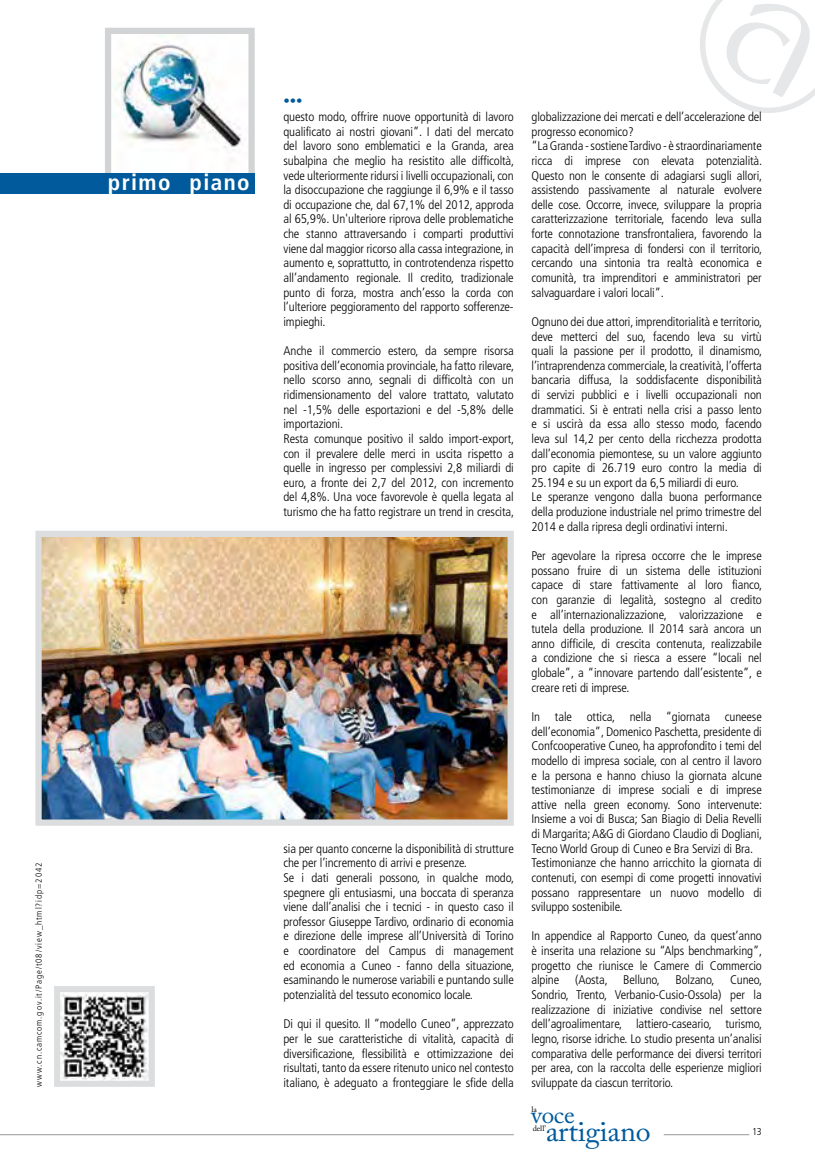
<style>
.page{position:relative;width:815px;height:1170px;background:#fff}
.page>*{position:absolute;margin:0;border:0;box-sizing:border-box;transform-origin:0 0}
.t1{font:29.12px "Adobe Caslon Pro";letter-spacing:-.01em;color:#005a9c}
.t2{font:24.5px "Adobe Caslon Pro";color:#005a9c}
.t3{font:700 condensed 22.5px "Frutiger";letter-spacing:.06em;color:#fff}
.t4{font:300 condensed 12.5px/14.6px "Frutiger";letter-spacing:-.01em;color:#000;text-align:justify}
.t5{font:300 condensed 12.5px "Frutiger";color:#005a9c}
.t6{font:300 condensed 10px "Frutiger";color:#000}
.t7{font:300 condensed 8.75px "Frutiger";letter-spacing:.1em;color:#000}
.t8{font:7.75px "Adobe Caslon Pro";letter-spacing:-.01em;color:#000}
</style>
<div class="page">
<img style="left:102px;top:27px;width:153px;height:147px">
<div style="left:0;top:174px;width:255px;height:20px;background:#005a9c"></div>
<svg style="left:700px;top:0;width:115px;height:113px"></svg>
<hr style="left:0;top:1134px;width:514px;height:1px;background:#939598">
<hr style="left:664px;top:1134px;width:85px;height:1px;background:#939598">
<img style="left:35px;top:531px;width:479px;height:295px">
<svg style="left:54px;top:986px;width:101px;height:101px"></svg>
<p class="t7" style="left:34px;top:1086px;width:225px;rotate:-90deg">www.cn.camcom.gov.it/Page/t08/view_html?idp=2042</p>
<h3 class="t3" style="left:108px;top:169px;width:143px">primo piano</h3>
<p class="t5" style="left:283px;top:94px;width:21px">•••</p>
<p class="t4" style="left:283px;top:109px;width:232px">questo modo, offrire nuove opportunità di lavoro qualificato ai nostri giovani”. I dati del mercato del lavoro sono emblematici e la Granda, area subalpina che meglio ha resistito alle difficoltà, vede ulteriormente ridursi i livelli occupazionali, con la disoccupazione che raggiunge il 6,9% e il tasso di occupazione che, dal 67,1% del 2012, approda al 65,9%. Un'ulteriore riprova delle problematiche che stanno attraversando i comparti produttivi viene dal maggior ricorso alla cassa integrazione, in aumento e, soprattutto, in controtendenza rispetto all’andamento regionale. Il credito, tradizionale punto di forza, mostra anch’esso la corda con l’ulteriore peggioramento del rapporto sofferenze&shy;impieghi.</p>
<p class="t4" style="left:283px;top:343px;width:232px;text-align:left">Anche il commercio estero, da sempre risorsa positiva dell’economia provinciale, ha fatto rilevare, nello scorso anno, segnali di difficoltà con un ridimensionamento del valore trattato, valutato nel -1,5% delle esportazioni e del -5,8% delle importazioni.<br>Resta comunque positivo il saldo import-export, con il prevalere delle merci in uscita rispetto a quelle in ingresso per complessivi 2,8 miliardi di euro, a fronte dei 2,7 del 2012, con incremento del 4,8%. Una voce favorevole è quella legata al turismo che ha fatto registrare un trend in crescita,</p>
<p class="t4" style="left:283px;top:841px;width:232px;text-align:left">sia per quanto concerne la disponibilità di strutture che per l’incremento di arrivi e presenze.<br>Se i dati generali possono, in qualche modo, spegnere gli entusiasmi, una boccata di speranza viene dall’analisi che i tecnici - in questo caso il professor Giuseppe Tardivo, ordinario di economia e direzione delle imprese all’Università di Torino e coordinatore del Campus di management ed economia a Cuneo - fanno della situazione, esaminando le numerose variabili e puntando sulle potenzialità del tessuto economico locale.</p>
<p class="t4" style="left:283px;top:1016px;width:232px">Di qui il quesito. Il “modello Cuneo”, apprezzato per le sue caratteristiche di vitalità, capacità di diversificazione, flessibilità e ottimizzazione dei risultati, tanto da essere ritenuto unico nel contesto italiano, è adeguato a fronteggiare le sfide della</p>
<p class="t4" style="left:532px;top:109px;width:232px;text-align:left">globalizzazione dei mercati e dell’accelerazione del progresso economico?<br>“La Granda - sostiene Tardivo - è straordinariamente ricca di imprese con elevata potenzialità.<br>Questo non le consente di adagiarsi sugli allori, assistendo passivamente al naturale evolvere delle cose. Occorre, invece, sviluppare la propria caratterizzazione territoriale, facendo leva sulla forte connotazione transfrontaliera, favorendo la capacità dell’impresa di fondersi con il territorio, cercando una sintonia tra realtà economica e comunità, tra imprenditori e amministratori per salvaguardare i valori locali”.</p>
<p class="t4" style="left:532px;top:314px;width:232px;text-align:left">Ognuno dei due attori, imprenditorialità e territorio, deve metterci del suo, facendo leva su virtù quali la passione per il prodotto, il dinamismo, l’intraprendenza commerciale, la creatività, l’offerta bancaria diffusa, la soddisfacente disponibilità di servizi pubblici e i livelli occupazionali non drammatici. Si è entrati nella crisi a passo lento e si uscirà da essa allo stesso modo, facendo leva sul 14,2 per cento della ricchezza prodotta dall’economia piemontese, su un valore aggiunto pro capite di 26.719 euro contro la media di 25.194 e su un export da 6,5 miliardi di euro.<br>Le speranze vengono dalla buona performance della produzione industriale nel primo trimestre del 2014 e dalla ripresa degli ordinativi interni.</p>
<p class="t4" style="left:532px;top:548px;width:232px">Per agevolare la ripresa occorre che le imprese possano fruire di un sistema delle istituzioni capace di stare fattivamente al loro fianco, con garanzie di legalità, sostegno al credito e all’internazionalizzazione, valorizzazione e tutela della produzione. Il 2014 sarà ancora un anno difficile, di crescita contenuta, realizzabile a condizione che si riesca a essere “locali nel globale”, a “innovare partendo dall’esistente”, e creare reti di imprese.</p>
<p class="t4" style="left:532px;top:709px;width:232px;text-align:left">In tale ottica, nella “giornata cuneese dell’economia”, Domenico Paschetta, presidente di Confcooperative Cuneo, ha approfondito i temi del modello di impresa sociale, con al centro il lavoro e la persona e hanno chiuso la giornata alcune testimonianze di imprese sociali e di imprese attive nella green economy. Sono intervenute:<br>Insieme a voi di Busca; San Biagio di Delia Revelli di Margarita; A&amp;G di Giordano Claudio di Dogliani, Tecno World Group di Cuneo e Bra Servizi di Bra.<br>Testimonianze che hanno arricchito la giornata di contenuti, con esempi di come progetti innovativi possano rappresentare un nuovo modello di sviluppo sostenibile.</p>
<p class="t4" style="left:532px;top:928px;width:232px">In appendice al Rapporto Cuneo, da quest’anno è inserita una relazione su “Alps benchmarking”, progetto che riunisce le Camere di Commercio alpine</p>
<p class="t4" style="left:532px;top:972px;width:232px;text-indent:44px">(Aosta, Belluno, Bolzano, Cuneo, Sondrio, Trento, Verbanio-Cusio-Ossola) per la realizzazione di iniziative condivise nel settore dell’agroalimentare, lattiero-caseario, turismo, legno, risorse idriche. Lo studio presenta un’analisi comparativa delle performance dei diversi territori per area, con la raccolta delle esperienze migliori</p>
<p class="t4" style="left:532px;top:1075px;width:143px">sviluppate da ciascun territorio.</p>
<p class="t8" style="left:531px;top:1104px;width:7px">la</p>
<p class="t8" style="left:533px;top:1123px;width:15px">dell’</p>
<p class="t6" style="left:752px;top:1125px;width:11px">13</p>
<h2 class="t2" style="left:531px;top:1100px;width:45px">voce</h2>
<h1 class="t1" style="left:546px;top:1113px;width:106px">artigiano</h1>
</div>
